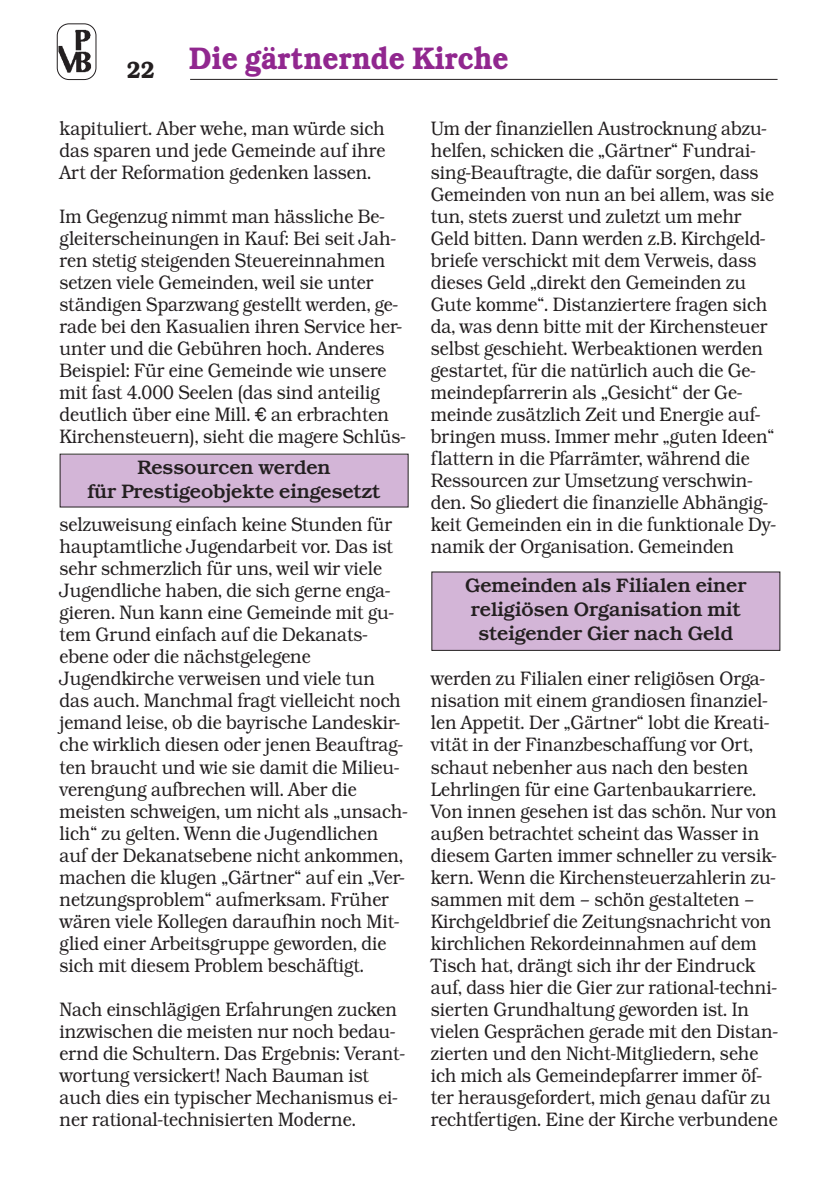
<style>
.page{position:relative;width:840px;height:1191px;background:#fff}
.page>*{position:absolute;margin:0;border:0;box-sizing:border-box;transform-origin:0 0}
.t1{font:600 32px "Bookman Itc T";color:#91278f;scale:.9 1}
.t2{font:300 20px/22px "Bookman Itc T";color:#231f20;scale:.88 1}
.t3{font:500 20px/24px "Bookman Itc T";color:#231f20;text-align:center}
.s1{font-family:"Euro A Logo";font-weight:400}
</style>
<div class="page">
<img style="left:58px;top:26px;width:37px;height:51px;border-radius:11px">
<div style="left:57px;top:23px;width:39px;height:57px;border:2px solid #231f20;border-radius:12px"></div>
<hr style="left:190px;top:79px;width:587px;height:1px;background:#231f20">
<div style="left:432px;top:572px;width:347px;height:78px;background:#d3b5d7"></div>
<div style="left:431px;top:571px;width:349px;height:80px;border:1px solid #231f20"></div>
<div style="left:61px;top:454px;width:346px;height:52px;background:#d3b5d7"></div>
<h1 class="t1" style="left:127px;top:43px;width:425px"><sub>22</sub> Die gärtnernde Kirche</h1>
<p class="t2" style="left:60px;top:119px;width:371px;text-align:justify">kapituliert. Aber wehe, man würde sich das sparen und jede Gemeinde auf ihre Art der Reformation gedenken lassen.</p>
<p class="t2" style="left:60px;top:207px;width:394px">Im Gegenzug nimmt man hässliche Be&shy;gleiterscheinungen in Kauf: Bei seit Jah&shy;ren stetig steigenden Steuereinnahmen setzen viele Gemeinden, weil sie unter ständigen Sparzwang gestellt werden, ge&shy;rade bei den Kasualien ihren Service her&shy;unter und die Gebühren hoch. Anderes Beispiel: Für eine Gemeinde wie unsere mit fast 4.000 Seelen (das sind anteilig deutlich über eine Mill. <span class="s1">E</span> an erbrachten Kirchensteuern), sieht die magere Schlüs-</p>
<p class="t3" style="left:88px;top:456px;width:294px">Ressourcen werden<br>für Prestigeobjekte eingesetzt</p>
<p class="t2" style="left:60px;top:515px;width:396px">selzuweisung einfach keine Stunden für hauptamtliche Jugendarbeit vor. Das ist sehr schmerzlich für uns, weil wir viele Jugendliche haben, die sich gerne enga&shy;gieren. Nun kann eine Gemeinde mit gu&shy;tem Grund einfach auf die Dekanats&shy;ebene oder die nächstgelegene Jugendkirche verweisen und viele tun das auch. Manchmal fragt vielleicht noch jemand leise, ob die bayrische Landeskir&shy;che wirklich diesen oder jenen Beauftrag&shy;ten braucht und wie sie damit die Milieu&shy;verengung aufbrechen will. Aber die meisten schweigen, um nicht als „unsach&shy;lich“ zu gelten. Wenn die Jugendlichen auf der Dekanatsebene nicht ankommen, machen die klugen „Gärtner“ auf ein „Ver&shy;netzungsproblem“ aufmerksam. Früher wären viele Kollegen daraufhin noch Mit&shy;glied einer Arbeitsgruppe geworden, die sich mit diesem Problem beschäftigt.</p>
<p class="t2" style="left:60px;top:999px;width:393px">Nach einschlägigen Erfahrungen zucken inzwischen die meisten nur noch bedau&shy;ernd die Schultern. Das Ergebnis: Verant&shy;wortung versickert! Nach Bauman ist auch dies ein typischer Mechanismus ei&shy;ner rational-technisierten Moderne.</p>
<p class="t2" style="left:430px;top:119px;width:393px">Um der finanziellen Austrocknung abzu&shy;helfen, schicken die „Gärtner“ Fundrai&shy;sing-Beauftragte, die dafür sorgen, dass Gemeinden von nun an bei allem, was sie tun, stets zuerst und zuletzt um mehr Geld bitten. Dann werden z.B. Kirchgeld&shy;briefe verschickt mit dem Verweis, dass dieses Geld „direkt den Gemeinden zu Gute komme“. Distanziertere fragen sich da, was denn bitte mit der Kirchensteuer selbst geschieht. Werbeaktionen werden gestartet, für die natürlich auch die Ge&shy;meindepfarrerin als „Gesicht“ der Ge&shy;meinde zusätzlich Zeit und Energie auf&shy;bringen muss. Immer mehr „guten Ideen“ flattern in die Pfarrämter, während die Ressourcen zur Umsetzung verschwin&shy;den. So gliedert die finanzielle Abhängig&shy;keit Gemeinden ein in die funktionale Dy&shy;namik der Organisation. Gemeinden</p>
<p class="t3" style="left:465px;top:574px;width:283px">Gemeinden als Filialen einer religiösen Organisation mit steigender Gier nach Geld</p>
<p class="t2" style="left:430px;top:669px;width:395px">werden zu Filialen einer religiösen Orga&shy;nisation mit einem grandiosen finanziel&shy;len Appetit. Der „Gärtner“ lobt die Kreati&shy;vität in der Finanzbeschaffung vor Ort, schaut nebenher aus nach den besten Lehrlingen für eine Gartenbaukarriere.<br>Von innen gesehen ist das schön. Nur von außen betrachtet scheint das Wasser in diesem Garten immer schneller zu versik&shy;kern. Wenn die Kirchensteuerzahlerin zu&shy;sammen mit dem – schön gestalteten – Kirchgeldbrief die Zeitungsnachricht von kirchlichen Rekordeinnahmen auf dem Tisch hat, drängt sich ihr der Eindruck auf, dass hier die Gier zur rational-techni&shy;sierten Grundhaltung geworden ist. In vielen Gesprächen gerade mit den Distan&shy;zierten und den Nicht-Mitgliedern, sehe ich mich als Gemeindepfarrer immer öf&shy;ter herausgefordert, mich genau dafür zu rechtfertigen. Eine der Kirche verbundene</p>
</div>
